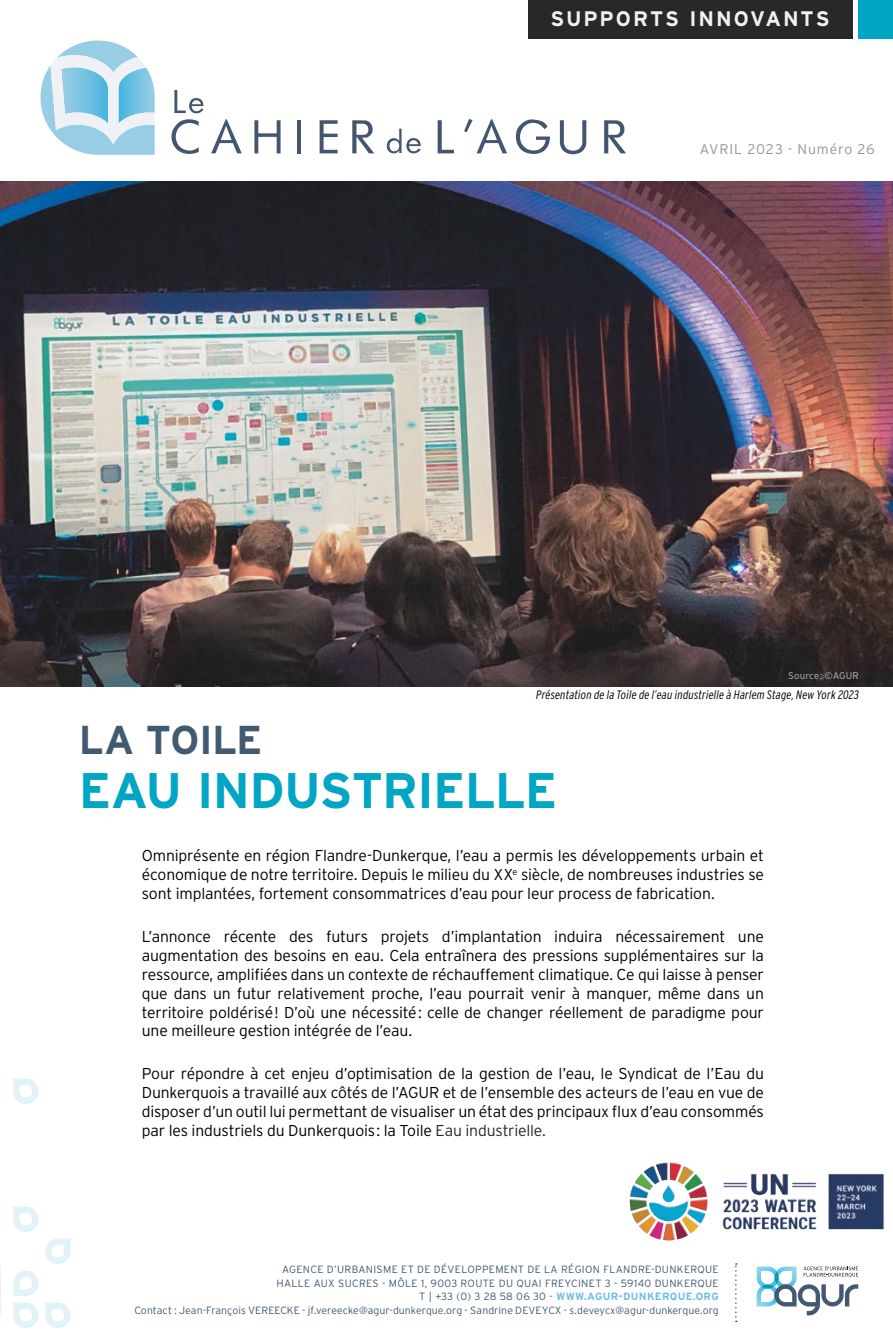
<style>
.page{position:relative;width:893px;height:1340px;background:#fff}
.page>*{position:absolute;margin:0;border:0;box-sizing:border-box;transform-origin:0 0}
.t1{font:700 49.88px "Interstate";letter-spacing:-.02em;color:#00a6c3}
.t2{font:700 40.25px "Interstate";letter-spacing:-.015em;color:#425a70}
.t3{font:700 21px "Interstate";letter-spacing:.085em;color:#eff1f5}
.t4{font:300 15.75px/18.9px "Interstate";letter-spacing:-.01em;color:#000;text-align:justify}
.t5{font:300 14px "Interstate";letter-spacing:.065em;color:#959597}
.t6{font:italic 300 condensed 12.25px "Interstate";letter-spacing:.005em;color:#000}
.t7{font:300 10.5px/13.1px "Interstate";letter-spacing:.015em;color:#425a70;text-align:right}
.t8{font:300 9.62px "Interstate";letter-spacing:.015em;color:#bbbcbe}
.s1{color:#282828}
.s2{font-weight:700;color:#6cbfe2}
</style>
<div class="page">
<img style="left:0;top:182px;width:893px;height:504px">
<img style="left:0;top:182px;width:1px;height:75px">
<img style="left:637px;top:1162px;width:247px;height:67px">
<svg style="left:13px;top:1206px;width:58px;height:122px"></svg>
<svg style="left:13px;top:1078px;width:26px;height:26px"></svg>
<svg style="left:41px;top:41px;width:114px;height:114px"></svg>
<svg style="left:171px;top:119px;width:28px;height:35px"></svg>
<svg style="left:211px;top:119px;width:31px;height:34px"></svg>
<svg style="left:254px;top:120px;width:27px;height:33px"></svg>
<hr style="left:297px;top:120px;width:4px;height:33px;background:#44566e">
<svg style="left:320px;top:120px;width:18px;height:33px"></svg>
<svg style="left:352px;top:120px;width:22px;height:33px"></svg>
<svg style="left:438px;top:120px;width:16px;height:33px"></svg>
<svg style="left:464px;top:119px;width:43px;height:34px"></svg>
<svg style="left:516px;top:119px;width:34px;height:35px"></svg>
<svg style="left:560px;top:120px;width:26px;height:34px"></svg>
<svg style="left:604px;top:120px;width:22px;height:33px"></svg>
<svg style="left:174px;top:90px;width:29px;height:23px"></svg>
<svg style="left:387px;top:129px;width:34px;height:24px"></svg>
<div style="left:528px;top:0;width:325px;height:39px;background:#282828"></div>
<div style="left:858px;top:0;width:35px;height:39px;background:#00a6c3"></div>
<img style="left:0;top:1265px;width:1px;height:50px">
<svg style="left:735px;top:1263px;width:2px;height:59px"></svg>
<svg style="left:757px;top:1266px;width:101px;height:49px"></svg>
<h3 class="t3" style="left:550px;top:7px;width:281px">SUPPORTS INNOVANTS</h3>
<p class="t5" style="left:700px;top:141px;width:177px">AVRIL 2023 - Numéro 26</p>
<p class="t8" style="left:788px;top:670px;width:72px">Source: ©AGUR</p>
<p class="t6" style="left:536px;top:687px;width:324px">Présentation de la Toile de l’eau industrielle à Harlem Stage, New York 2023</p>
<h2 class="t2" style="left:79px;top:717px;width:185px">LA TOILE</h2>
<h1 class="t1" style="left:79px;top:763px;width:480px">EAU INDUSTRIELLE</h1>
<p class="t4" style="left:142px;top:846px;width:624px">Omniprésente en région Flandre-Dunkerque, l’eau a permis les développements urbain et économique de notre territoire. Depuis le milieu du XX<sup>e</sup> siècle, de nombreuses industries se sont implantées, fortement consommatrices d’eau pour leur process de fabrication.</p>
<p class="t4" style="left:142px;top:926px;width:624px">L’annonce récente des futurs projets d’implantation induira nécessairement une augmentation des besoins en eau. Cela entraînera des pressions supplémentaires sur la ressource, amplifiées dans un contexte de réchauffement climatique. Ce qui laisse à penser que dans un futur relativement proche, l’eau pourrait venir à manquer, même dans un territoire poldérisé! D’où une nécessité: celle de changer réellement de paradigme pour une meilleure gestion intégrée de l’eau.</p>
<p class="t4" style="left:142px;top:1064px;width:624px">Pour répondre à cet enjeu d’optimisation de la gestion de l’eau, le Syndicat de l’Eau du Dunkerquois a travaillé aux côtés de l’AGUR et de l’ensemble des acteurs de l’eau en vue de disposer d’un outil lui permettant de visualiser un état des principaux flux d’eau consommés par les industriels du Dunkerquois: la Toile <span class="s1">Eau industrielle.</span></p>
<p class="t7" style="left:276px;top:1262px;width:444px">AGENCE D’URBANISME ET DE DÉVELOPPEMENT DE LA RÉGION FLANDRE-DUNKERQUE<br>HALLE AUX SUCRES - MÔLE 1, 9003 ROUTE DU QUAI FREYCINET 3 - 59140 DUNKERQUE<br>T | +33 (0) 3 28 58 06 30 - <span class="s2">WWW.AGUR-DUNKERQUE.ORG</span></p>
<p class="t7" style="left:134px;top:1303px;width:586px">Contact : Jean-François VEREECKE - jf.vereecke@agur-dunkerque.org - Sandrine DEVEYCX - s.deveycx@agur-dunkerque.org</p>
</div>
